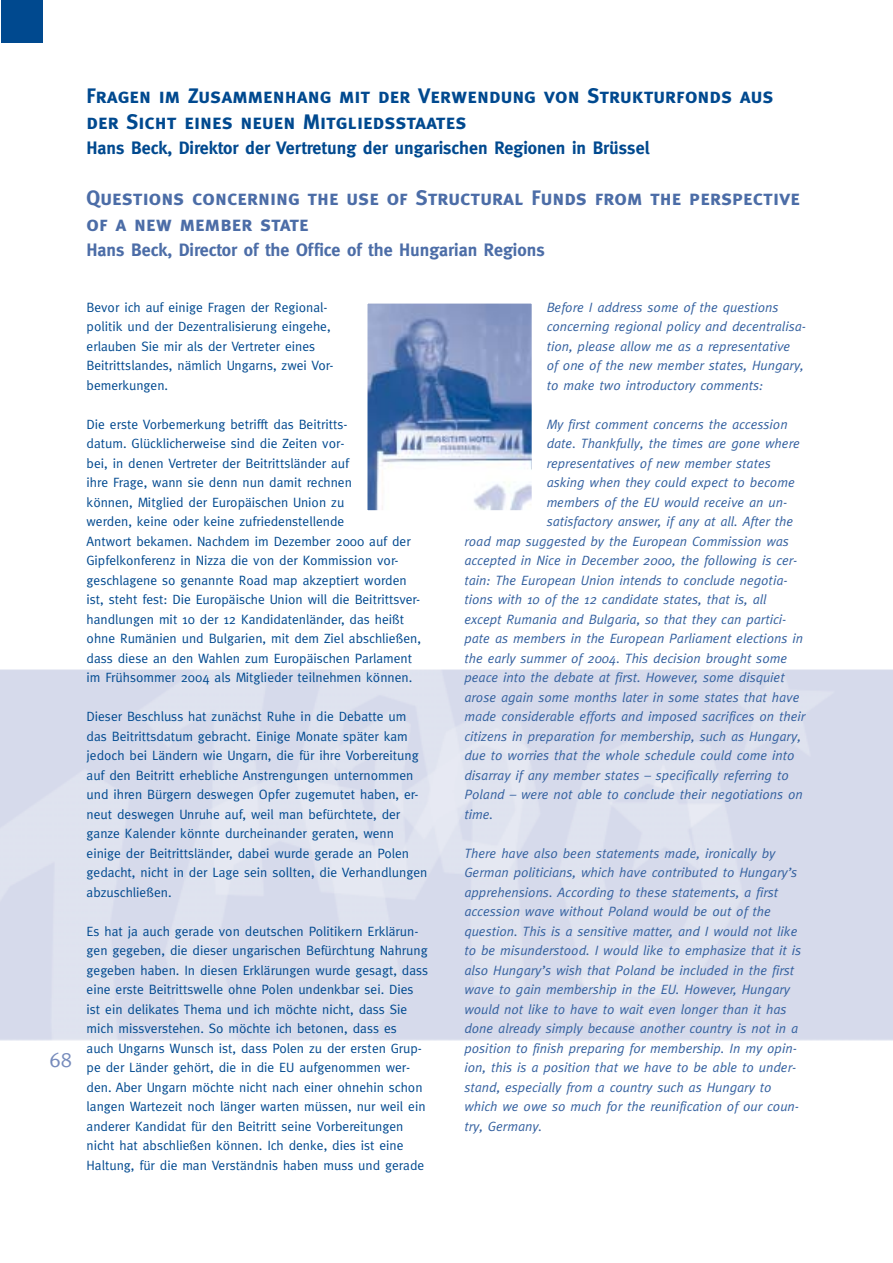
<style>
.page{position:relative;width:893px;height:1263px;background:#fff}
.page>*{position:absolute;margin:0;border:0;box-sizing:border-box;transform-origin:0 0}
.t1{font:21px/25.5px "Meta Bold Caps";color:#00498f}
.t2{font:21px/25.5px "Meta Bold Caps";color:#4c6da7}
.t3{font:21px "Meta";color:#768bbc}
.t4{font:700 18px "Meta";color:#00498f}
.t5{font:700 18px "Meta";color:#4c6da7}
.t6{font:13.5px/19.5px "Meta";color:#00498f}
.t7{font:italic 13.5px/19.5px "Meta";color:#33609f}
</style>
<div class="page">
<div style="left:1px;top:0;width:42px;height:43px;background:#00498f"></div>
<img style="left:368px;top:305px;width:162px;height:204px">
<div style="left:364px;top:301px;width:170px;height:212px;border:3px solid #fff"></div>
<h1 class="t1" style="left:87px;top:83px;width:688px">Fragen im Zusammenhang mit der Verwendung von Strukturfonds aus der Sicht eines neuen Mitgliedsstaates</h1>
<h2 class="t4" style="left:87px;top:141px;width:564px">Hans Beck, Direktor der Vertretung der ungarischen Regionen in Brüssel</h2>
<h1 class="t2" style="left:87px;top:185px;width:715px">Questions concerning the use of Structural Funds from the perspective of a new member state</h1>
<h2 class="t5" style="left:87px;top:243px;width:459px">Hans Beck, Director of the Office of the Hungarian Regions</h2>
<h1 class="t3" style="left:50px;top:1052px;width:24px">68</h1>
<p class="t6" style="left:87px;top:299px;width:248px">Bevor ich auf einige Fragen der Regional&shy;politik und der Dezentralisierung eingehe, erlauben Sie mir als der Vertreter eines Beitrittslandes, nämlich Ungarns, zwei Vor&shy;bemerkungen.</p>
<p class="t6" style="left:87px;top:416px;width:336px">Die erste Vorbemerkung betrifft das Beitritts-<br>datum. Glücklicherweise sind die Zeiten vor-<br>bei, in denen Vertreter der Beitrittsländer auf<br>ihre Frage, wann sie denn nun damit rechnen<br>können, Mitglied der Europäischen Union zu<br>werden, keine oder keine zufriedenstellende<br>Antwort bekamen. Nachdem im Dezember 2000 auf der Gipfelkonferenz in Nizza die von der Kommission vor&shy;geschlagene so genannte Road map akzeptiert worden ist, steht fest: Die Europäische Union will die Beitrittsver&shy;handlungen mit 10 der 12 Kandidatenländer, das heißt ohne Rumänien und Bulgarien, mit dem Ziel abschließen, dass diese an den Wahlen zum Europäischen Parlament im Frühsommer 2004 als Mitglieder teilnehmen können.</p>
<p class="t6" style="left:87px;top:708px;width:342px">Dieser Beschluss hat zunächst Ruhe in die Debatte um das Beitrittsdatum gebracht. Einige Monate später kam jedoch bei Ländern wie Ungarn, die für ihre Vorbereitung auf den Beitritt erhebliche Anstrengungen unternommen und ihren Bürgern deswegen Opfer zugemutet haben, er&shy;neut deswegen Unruhe auf, weil man befürchtete, der ganze Kalender könnte durcheinander geraten, wenn einige der Beitrittsländer, dabei wurde gerade an Polen gedacht, nicht in der Lage sein sollten, die Verhandlungen abzuschließen.</p>
<p class="t6" style="left:87px;top:923px;width:343px">Es hat ja auch gerade von deutschen Politikern Erklärun&shy;gen gegeben, die dieser ungarischen Befürchtung Nahrung gegeben haben. In diesen Erklärungen wurde gesagt, dass eine erste Beitrittswelle ohne Polen undenkbar sei. Dies ist ein delikates Thema und ich möchte nicht, dass Sie mich missverstehen. So möchte ich betonen, dass es<br>auch Ungarns Wunsch ist, dass Polen zu der ersten Grup&shy;pe der Länder gehört, die in die EU aufgenommen wer&shy;den. Aber Ungarn möchte nicht nach einer ohnehin schon langen Wartezeit noch länger warten müssen, nur weil ein anderer Kandidat für den Beitritt seine Vorbereitungen nicht hat abschließen können. Ich denke, dies ist eine Haltung, für die man Verständnis haben muss und gerade</p>
<p class="t7" style="left:546px;top:299px;width:261px">Before I address some of the questions concerning regional policy and decentralisa&shy;tion, please allow me as a representative<br>of one of the new member states, Hungary, to make two introductory comments:</p>
<p class="t7" style="left:546px;top:416px;width:242px">My first comment concerns the accession</p>
<p class="t7" style="left:546px;top:435px;width:255px">date. Thankfully, the times are gone where</p>
<p class="t7" style="left:546px;top:455px;width:225px">representatives of new member states</p>
<p class="t7" style="left:546px;top:474px;width:249px">asking when they could expect to become</p>
<p class="t7" style="left:546px;top:494px;width:242px">members of the EU would receive an un-</p>
<p class="t7" style="left:546px;top:513px;width:248px">satisfactory answer, if any at all. After the</p>
<p class="t7" style="left:464px;top:533px;width:326px">road map suggested by the European Commission was</p>
<p class="t7" style="left:464px;top:552px;width:334px">accepted in Nice in December 2000, the following is cer-</p>
<p class="t7" style="left:464px;top:572px;width:324px">tain: The European Union intends to conclude negotia-</p>
<p class="t7" style="left:464px;top:591px;width:303px">tions with 10 of the 12 candidate states, that is, all</p>
<p class="t7" style="left:464px;top:611px;width:323px">except Rumania and Bulgaria, so that they can partici-</p>
<p class="t7" style="left:464px;top:630px;width:340px">pate as members in the European Parliament elections in</p>
<p class="t7" style="left:464px;top:650px;width:324px">the early summer of 2004. This decision brought some</p>
<p class="t7" style="left:464px;top:669px;width:322px">peace into the debate at first. However, some disquiet</p>
<p class="t7" style="left:464px;top:689px;width:336px">arose again some months later in some states that have</p>
<p class="t7" style="left:464px;top:708px;width:342px">made considerable efforts and imposed sacrifices on their</p>
<p class="t7" style="left:464px;top:728px;width:338px">citizens in preparation for membership, such as Hungary,</p>
<p class="t7" style="left:464px;top:747px;width:332px">due to worries that the whole schedule could come into</p>
<p class="t7" style="left:464px;top:767px;width:326px">disarray if any member states – specifically referring to</p>
<p class="t7" style="left:464px;top:786px;width:340px">Poland – were not able to conclude their negotiations on</p>
<p class="t7" style="left:464px;top:806px;width:30px">time.</p>
<p class="t7" style="left:464px;top:845px;width:338px">There have also been statements made, ironically by German politicians, which have contributed to Hungary’s apprehensions. According to these statements, a first accession wave without Poland would be out of the question. This is a sensitive matter, and I would not like to be misunderstood. I would like to emphasize that it is also Hungary’s wish that Poland be included in the first wave to gain membership in the EU. However, Hungary would not like to have to wait even longer than it has done already simply because another country is not in a position to finish preparing for membership. In my opin&shy;ion, this is a position that we have to be able to under&shy;stand, especially from a country such as Hungary to which we owe so much for the reunification of our coun&shy;try, Germany.</p>
</div>
